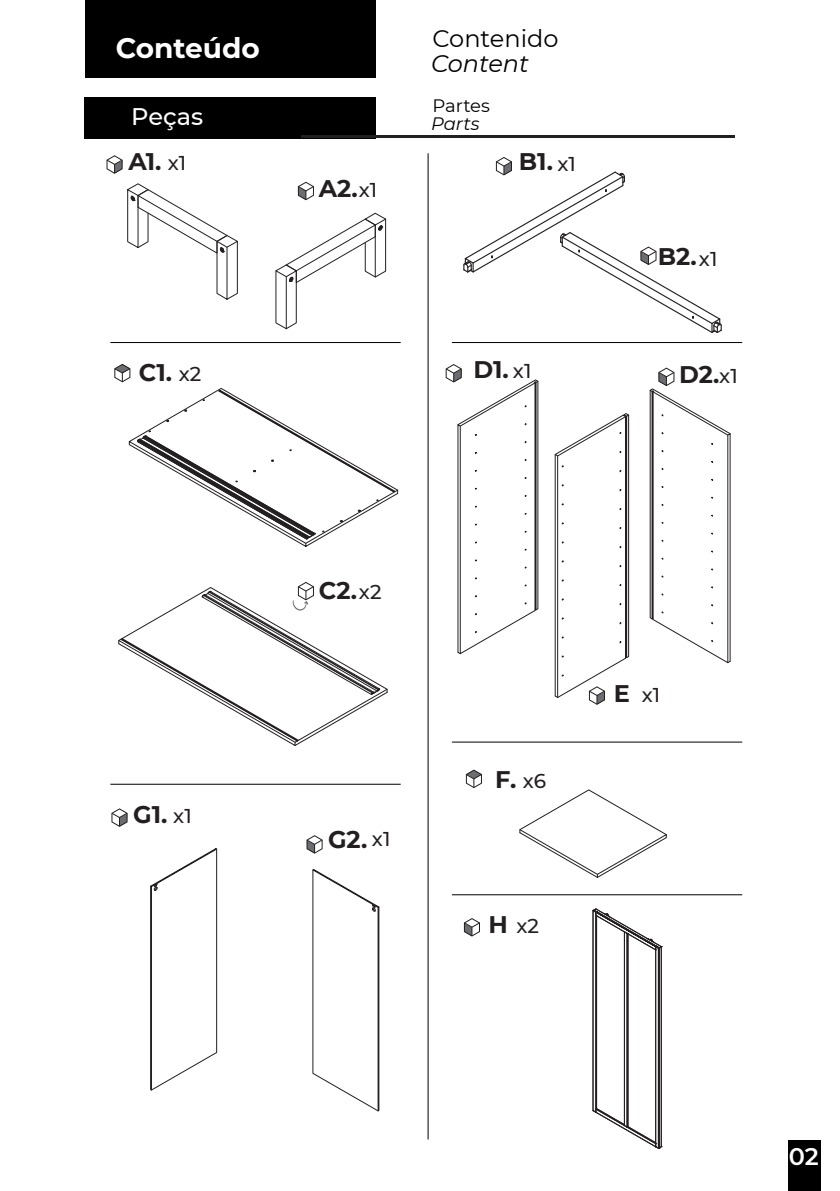
<style>
.page{position:relative;width:840px;height:1191px;background:#fff}
.page>*{position:absolute;margin:0;border:0;box-sizing:border-box;transform-origin:0 0}
.t1{font:700 28px "Montserrat";color:#fff}
.t2{font:700 24px "Montserrat";color:#231f20}
.t3{font:24px "Montserrat";color:#000001}
.t4{font:italic 24px "Montserrat";color:#000001}
.t5{font:500 24px "Montserrat";color:#fff}
.t6{font:600 24px "Montserrat";color:#fff}
.t7{font:500 20px "Montserrat";letter-spacing:.01em;color:#231f20}
.t8{font:18px "Montserrat";color:#000001}
.t9{font:italic 18px "Montserrat";color:#000001}
.s1{font-weight:500;font-size:20px}
.s2{font-weight:700;font-size:24px}
</style>
<div class="page">
<div style="left:84px;top:97px;width:291px;height:41px;background:#000001"></div>
<svg style="left:297px;top:181px;width:17px;height:20px"></svg>
<svg style="left:111px;top:808px;width:17px;height:19px"></svg>
<svg style="left:465px;top:769px;width:17px;height:19px"></svg>
<svg style="left:463px;top:918px;width:17px;height:19px"></svg>
<hr style="left:427px;top:153px;width:1px;height:986px;background:#000">
<div style="left:85px;top:0;width:290px;height:77px;background:#000001"></div>
<hr style="left:301px;top:135px;width:433px;height:3px;background:#231f20">
<svg style="left:275px;top:212px;width:112px;height:118px"></svg>
<svg style="left:127px;top:183px;width:111px;height:117px"></svg>
<hr style="left:110px;top:342px;width:290px;height:1px;background:#000">
<hr style="left:110px;top:783px;width:290px;height:1px;background:#000">
<hr style="left:451px;top:342px;width:290px;height:1px;background:#000">
<hr style="left:451px;top:741px;width:290px;height:1px;background:#000">
<hr style="left:451px;top:894px;width:290px;height:1px;background:#000">
<svg style="left:106px;top:155px;width:17px;height:19px"></svg>
<svg style="left:306px;top:835px;width:17px;height:19px"></svg>
<svg style="left:463px;top:157px;width:259px;height:176px"></svg>
<svg style="left:312px;top:869px;width:68px;height:243px"></svg>
<svg style="left:150px;top:848px;width:68px;height:243px"></svg>
<svg style="left:114px;top:363px;width:285px;height:181px"></svg>
<svg style="left:445px;top:364px;width:94px;height:291px"></svg>
<svg style="left:649px;top:367px;width:82px;height:297px"></svg>
<svg style="left:554px;top:413px;width:76px;height:292px"></svg>
<svg style="left:118px;top:582px;width:270px;height:164px"></svg>
<svg style="left:519px;top:789px;width:148px;height:89px"></svg>
<svg style="left:592px;top:908px;width:70px;height:241px"></svg>
<div style="left:787px;top:1140px;width:32px;height:51px;background:#000001"></div>
<p class="t1" style="left:116px;top:28px;width:146px">Conteúdo</p>
<p class="t5" style="left:131px;top:99px;width:73px">Peças</p>
<p class="t2" style="left:128px;top:145px;width:35px">A1.</p>
<p class="t7" style="left:168px;top:149px;width:20px">x1</p>
<p class="t2" style="left:318px;top:171px;width:41px">A2.</p>
<p class="t7" style="left:358px;top:176px;width:20px">x1</p>
<p class="t3" style="left:432px;top:22px;width:127px">Contenido</p>
<p class="t4" style="left:431px;top:47px;width:99px">Content</p>
<p class="t8" style="left:432px;top:93px;width:59px">Partes</p>
<p class="t9" style="left:431px;top:112px;width:50px">Parts</p>
<p class="t2" style="left:518px;top:145px;width:59px">B1. <span class="s1">x1</span></p>
<p class="t2" style="left:139px;top:355px;width:64px">C1. <span class="s1">x2</span></p>
<p class="t2" style="left:473px;top:352px;width:59px">D1. <span class="s1">x1</span></p>
<p class="t2" style="left:657px;top:240px;width:61px">B2.<span class="s1">x1</span></p>
<p class="t2" style="left:678px;top:357px;width:60px">D2.<span class="s1">x1</span></p>
<p class="t2" style="left:133px;top:797px;width:60px">G1. <span class="s1">x1</span></p>
<p class="t2" style="left:319px;top:573px;width:64px">C2.<span class="s1">x2</span></p>
<p class="t2" style="left:328px;top:822px;width:64px">G2. <span class="s1">x1</span></p>
<p class="t2" style="left:494px;top:761px;width:53px">F. <span class="s1">x6</span></p>
<p class="t7" style="left:488px;top:912px;width:52px"><span class="s2">H</span> x2</p>
<p class="t7" style="left:613px;top:680px;width:48px"><span class="s2">E</span> x1</p>
<p class="t6" style="left:788px;top:1139px;width:31px">02</p>
</div>
